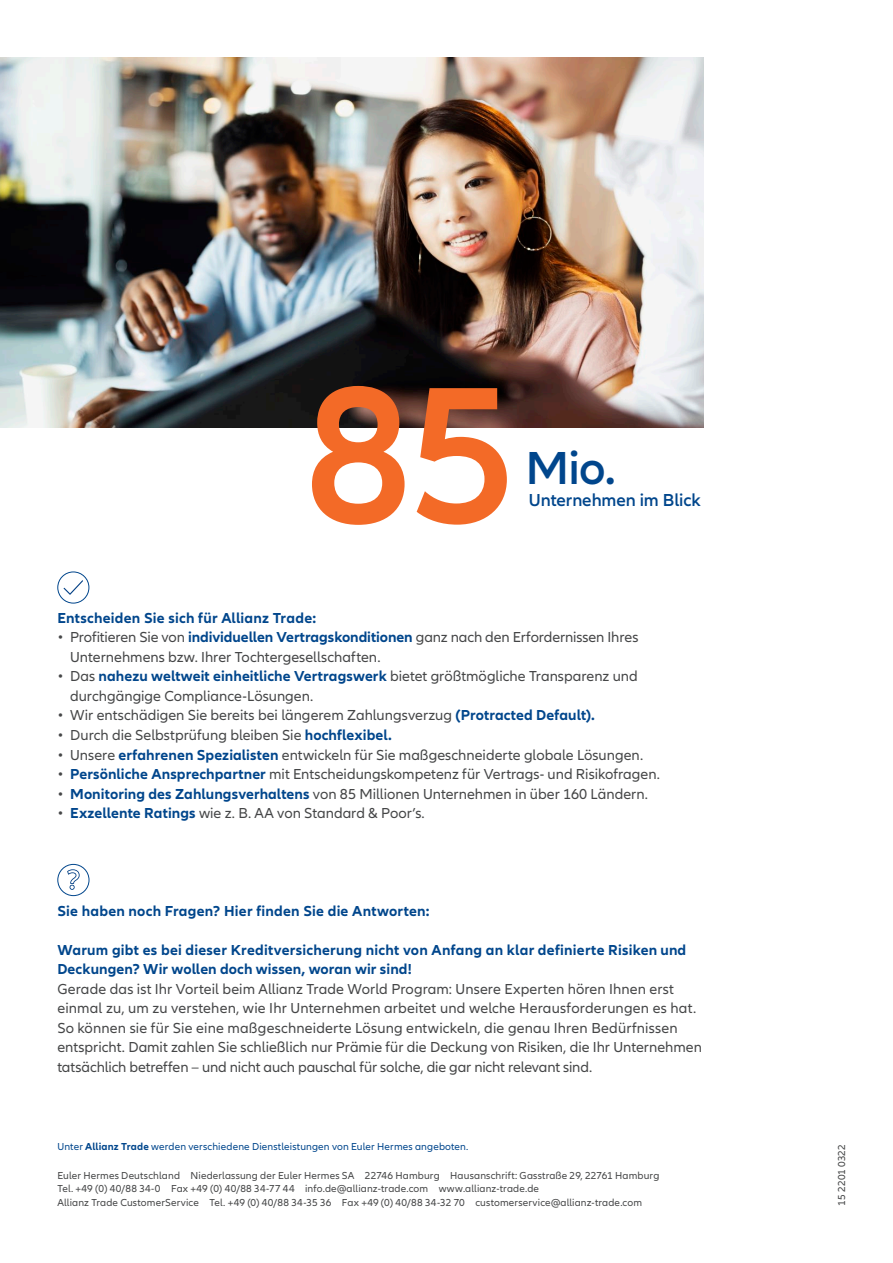
<style>
.page{position:relative;width:893px;height:1263px;background:#fff}
.page>*{position:absolute;margin:0;border:0;box-sizing:border-box;transform-origin:0 0}
.t1{font:600 201.3px "Allianz Neo";color:#f36a27}
.t2{font:600 48px "Allianz Neo";color:#01468c}
.t3{font:600 18px "Allianz Neo";letter-spacing:-.005em;color:#01468c}
.t4{font:15px/19.5px "Allianz Neo";color:#454647}
.t5{font:700 15px/19.5px "Allianz Neo";letter-spacing:.015em;color:#01468c}
.t6{font:10.5px/13.5px "Allianz Neo";letter-spacing:.015em;color:#454647}
.t7{font:10.5px "Allianz Neo";letter-spacing:.015em;color:#01468c}
.s1{font-weight:700;color:#01468c}
.s2{font-weight:700}
</style>
<div class="page">
<svg style="left:64px;top:580px;width:19px;height:15px"></svg>
<div style="left:57px;top:572px;width:32px;height:31px;border:1px solid #01468c;border-radius:50%"></div>
<div style="left:57px;top:864px;width:32px;height:32px;border:1px solid #01468c;border-radius:50%"></div>
<svg style="left:67px;top:869px;width:13px;height:21px"></svg>
<img style="left:0;top:57px;width:703px;height:371px">
<h1 class="t1" style="left:304px;top:340px;width:214px">85</h1>
<h2 class="t2" style="left:526px;top:440px;width:92px">Mio.</h2>
<p class="t3" style="left:529px;top:490px;width:173px">Unternehmen im Blick</p>
<p class="t5" style="left:57px;top:608px;width:260px">Entscheiden Sie sich für Allianz Trade:</p>
<p class="t4" style="left:70px;top:628px;width:570px;text-indent:-13px">• Profitieren Sie von <span class="s1">individuellen Vertragskonditionen</span> ganz nach den Erfordernissen Ihres<br>Unternehmens bzw. Ihrer Tochtergesellschaften.</p>
<p class="t4" style="left:70px;top:667px;width:569px;text-indent:-13px">• Das <span class="s1">nahezu weltweit einheitliche Vertragswerk</span> bietet größtmögliche Transparenz und durchgängige Compliance-Lösungen.</p>
<p class="t4" style="left:57px;top:706px;width:539px">• Wir entschädigen Sie bereits bei längerem Zahlungsverzug <span class="s1">(Protracted Default).</span></p>
<p class="t4" style="left:57px;top:726px;width:336px">• Durch die Selbstprüfung bleiben Sie <span class="s1">hochflexibel.</span></p>
<p class="t4" style="left:57px;top:745px;width:587px">• Unsere <span class="s1">erfahrenen Spezialisten</span> entwickeln für Sie maßgeschneiderte globale Lösungen.</p>
<p class="t4" style="left:57px;top:765px;width:604px">• <span class="s1">Persönliche Ansprechpartner</span> mit Entscheidungskompetenz für Vertrags- und Risikofragen.</p>
<p class="t4" style="left:57px;top:784px;width:592px">• <span class="s1">Monitoring des Zahlungsverhaltens</span> von 85 Millionen Unternehmen in über 160 Ländern.</p>
<p class="t4" style="left:57px;top:804px;width:369px">• <span class="s1">Exzellente Ratings</span> wie z. B. AA von Standard &amp; Poor’s.</p>
<p class="t5" style="left:57px;top:901px;width:374px">Sie haben noch Fragen? Hier finden Sie die Antworten:</p>
<p class="t5" style="left:57px;top:940px;width:630px">Warum gibt es bei dieser Kreditversicherung nicht von Anfang an klar definierte Risiken und<br>Deckungen? Wir wollen doch wissen, woran wir sind!</p>
<p class="t4" style="left:57px;top:979px;width:646px">Gerade das ist Ihr Vorteil beim Allianz Trade World Program: Unsere Experten hören Ihnen erst einmal zu, um zu verstehen, wie Ihr Unternehmen arbeitet und welche Herausforderungen es hat.<br>So können sie für Sie eine maßgeschneiderte Lösung entwickeln, die genau Ihren Bedürfnissen entspricht. Damit zahlen Sie schließlich nur Prämie für die Deckung von Risiken, die Ihr Unternehmen tatsächlich betreffen – und nicht auch pauschal für solche, die gar nicht relevant sind.</p>
<p class="t7" style="left:57px;top:1140px;width:413px">Unter <span class="s2">Allianz Trade</span> werden verschiedene Dienstleistungen von Euler Hermes angeboten.</p>
<p class="t6" style="left:57px;top:1168px;width:603px">Euler Hermes Deutschland Niederlassung der Euler Hermes SA 22746 Hamburg Hausanschrift: Gasstraße 29, 22761 Hamburg<br>Tel. +49 (0) 40/88 34-0 Fax +49 (0) 40/88 34-77 44 info.de@allianz-trade.com www.allianz-trade.de<br>Allianz Trade CustomerService Tel. +49 (0) 40/88 34-35 36 Fax +49 (0) 40/88 34-32 70 customerservice@allianz-trade.com</p>
<p class="t6" style="left:835px;top:1205px;width:63px;rotate:-90deg">15 2201 0322</p>
</div>
